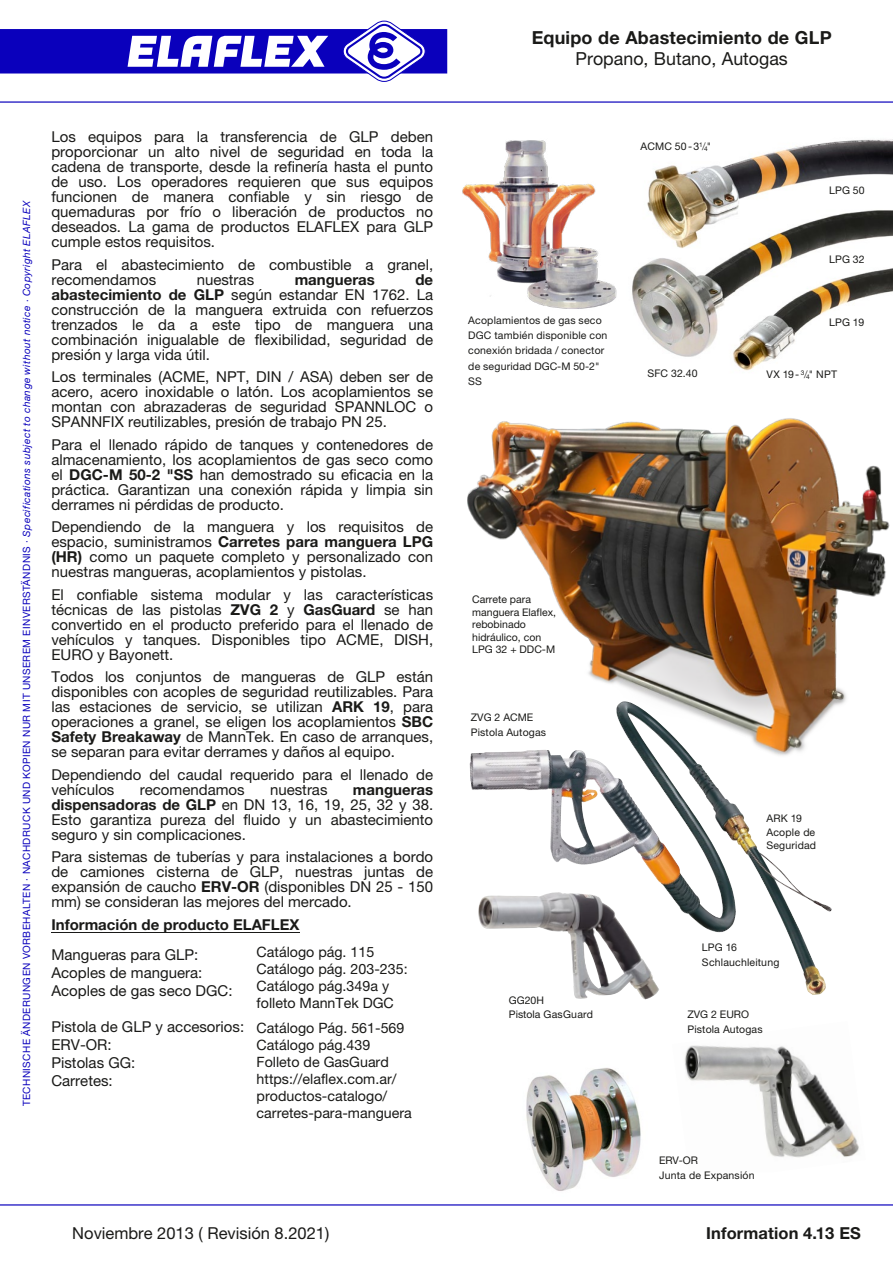
<style>
.page{position:relative;width:893px;height:1263px;background:#fff}
.page>*{position:absolute;margin:0;border:0;box-sizing:border-box;transform-origin:0 0}
.Headline_Vorderseite{font:700 18px/21px "Helvetica Neue LTW1 G";letter-spacing:.01em;color:#1a1a18;text-align:center}
.Fließtext_D{font:700 16.5px "Helvetica Neue LTW1 G";letter-spacing:.01em;color:#1a1a18}
.t1{font:15px/15px "Helvetica Neue LTW1 G";color:#1a1a18;text-align:justify}
.t2{font:700 15px "Helvetica Neue LTW1 G";color:#1a1a18}
.t3{font:14.25px/17.1px "Helvetica Neue LTW1 G";color:#1a1a18}
.Fließtext_D-2{font:10.5px/12.6px "Helvetica Neue LTW1 G";letter-spacing:.015em;color:#1a1a18}
.t4{font:10.05px "Helvetica Neue LTW1 G";letter-spacing:.04em;color:#0a00bc}
.s1{font-style:italic}
.s2{font-weight:700}
.s3{font-weight:400}
.s4{font-weight:300}
.s5{font-size:6.45px}
</style>
<div class="page">
<img style="left:632px;top:139px;width:261px;height:184px">
<img style="left:550px;top:798px;width:173px;height:120px">
<img style="left:462px;top:140px;width:155px;height:169px">
<img style="left:526px;top:1068px;width:115px;height:123px">
<img style="left:684px;top:1045px;width:175px;height:113px">
<img style="left:478px;top:892px;width:155px;height:107px">
<img style="left:467px;top:323px;width:423px;height:475px">
<hr style="left:0;top:1204px;width:893px;height:1px;background:#0a00bc">
<hr style="left:0;top:101px;width:893px;height:2px;background:#0a00bc">
<svg style="left:0;top:21px;width:447px;height:61px"></svg>
<hr style="left:51px;top:932px;width:248px;height:1px;background:#1a1a18">
<p class="t4" style="left:20px;top:1106px;width:908px;rotate:-90deg">TECHNISCHE ÄNDERUNGEN VORBEHALTEN · NACHDRUCK UND KOPIEN NUR MIT UNSEREM EINVERSTÄNDNIS · <span class="s1">Specifications subject to change without notice · Copyright ELAFLEX</span></p>
<p class="t1" style="left:51px;top:129px;width:383px">Los equipos para la transferencia de GLP deben proporcionar un alto nivel de seguridad en toda la cadena de transporte, desde la refinería hasta el punto de uso. Los operadores requieren que sus equipos funcionen de manera confiable y sin riesgo de quemaduras por frío o liberación de productos no deseados. La gama de productos ELAFLEX para GLP cumple estos requisitos.</p>
<p class="t1" style="left:51px;top:257px;width:383px">Para el abastecimiento de combustible a granel, recomendamos</p>
<p class="t1" style="left:51px;top:272px;width:383px;text-indent:364px"><span class="s2">de abastecimiento de GLP</span> según estandar EN 1762. La construcción de la manguera extruida con refuerzos trenzados le da a este tipo de manguera una combinación inigualable de flexibilidad, seguridad de presión y larga vida útil.</p>
<p class="t1" style="left:51px;top:369px;width:383px">Los terminales (ACME, NPT, DIN / ASA) deben ser de acero, acero inoxidable o latón. Los acoplamientos se montan con abrazaderas de seguridad SPANNLOC o SPANNFIX reutilizables, presión de trabajo PN 25.</p>
<p class="t1" style="left:51px;top:437px;width:383px">Para el llenado rápido de tanques y contenedores de almacenamiento, los acoplamientos de gas seco como el <span class="s2">DGC-M 50-2 "SS</span> han demostrado su eficacia en la práctica. Garantizan una conexión rápida y limpia sin derrames ni pérdidas de producto.</p>
<p class="t1" style="left:51px;top:519px;width:383px">Dependiendo de la manguera y los requisitos de espacio, suministramos <span class="s2">Carretes para manguera LPG (HR)</span> como un paquete completo y personalizado con nuestras mangueras, acoplamientos y pistolas.</p>
<p class="t1" style="left:51px;top:587px;width:383px">El confiable sistema modular y las características técnicas de las pistolas <span class="s2">ZVG 2</span> y <span class="s2">GasGuard</span> se han convertido en el producto preferido para el llenado de vehículos y tanques. Disponibles tipo ACME, DISH, EURO y Bayonett.</p>
<p class="t1" style="left:51px;top:669px;width:383px">Todos los conjuntos de mangueras de GLP están disponibles con acoples de seguridad reutilizables. Para las estaciones de servicio, se utilizan <span class="s2">ARK 19</span>, para operaciones a granel, se eligen los acoplamientos <span class="s2">SBC Safety Breakaway</span> de MannTek. En caso de arranques, se separan para evitar derrames y daños al equipo.</p>
<p class="t1" style="left:51px;top:767px;width:383px">Dependiendo del caudal requerido para el llenado de vehículos</p>
<p class="t1" style="left:197px;top:272px;width:59px">nuestras</p>
<p class="t2" style="left:295px;top:270px;width:82px">mangueras</p>
<p class="t1" style="left:140px;top:782px;width:106px">recomendamos</p>
<p class="t1" style="left:270px;top:782px;width:59px">nuestras</p>
<p class="t1" style="left:51px;top:782px;width:383px;text-indent:302px"><span class="s2">mangueras dispensadoras de GLP</span> en DN 13, 16, 19, 25, 32 y 38.<br>Esto garantiza pureza del fluido y un abastecimiento seguro y sin complicaciones.</p>
<p class="t1" style="left:51px;top:849px;width:383px">Para sistemas de tuberías y para instalaciones a bordo de camiones cisterna de GLP, nuestras juntas de expansión de caucho <span class="s2">ERV-OR</span> (disponibles DN 25 - 150 mm) se consideran las mejores del mercado.</p>
<p class="t2" style="left:51px;top:915px;width:250px">Información de producto ELAFLEX</p>
<p class="t1" style="left:51px;top:945px;width:183px;line-height:18px;text-align:left">Mangueras para GLP:<br>Acoples de manguera:<br>Acoples de gas seco DGC:</p>
<p class="t1" style="left:51px;top:1017px;width:194px;line-height:18px;text-align:left">Pistola de GLP y accesorios:<br>ERV-OR:<br>Pistolas GG:<br>Carretes:</p>
<p class="t3" style="left:257px;top:943px;width:152px">Catálogo pág. 115<br>Catálogo pág. 203-235:<br>Catálogo pág.349a y folleto MannTek DGC</p>
<p class="t3" style="left:257px;top:1019px;width:157px">Catálogo Pág. 561-569<br>Catálogo pág.439<br>Folleto de GasGuard https://elaflex.com.ar/ productos-catalogo/ carretes-para-manguera</p>
<p class="Headline_Vorderseite" style="left:532px;top:27px;width:301px">Equipo de Abastecimiento de GLP<br><span class="s3">Propano, Butano, Autogas</span></p>
<p class="Fließtext_D-2" style="left:641px;top:140px;width:72px">ACMC 50-3<sup>1</sup><span class="s4">/</span><span class="s5">4</span>"</p>
<p class="Fließtext_D-2" style="left:468px;top:313px;width:141px;line-height:15.1px">Acoplamientos de gas seco<br>DGC también disponible con conexión bridada / conector de seguridad DGC-M 50-2"<br>SS</p>
<p class="Fließtext_D-2" style="left:648px;top:367px;width:51px">SFC 32.40</p>
<p class="Fließtext_D-2" style="left:829px;top:184px;width:37px">LPG 50</p>
<p class="Fließtext_D-2" style="left:829px;top:253px;width:37px">LPG 32</p>
<p class="Fließtext_D-2" style="left:829px;top:316px;width:37px">LPG 19</p>
<p class="Fließtext_D-2" style="left:766px;top:368px;width:72px">VX 19- <sup>3</sup><span class="s4">/</span><span class="s5">4</span>" NPT</p>
<p class="Fließtext_D-2" style="left:472px;top:593px;width:85px">Carrete para manguera Elaflex, rebobinado hidráulico, con<br>LPG 32 + DDC-M</p>
<p class="Fließtext_D-2" style="left:471px;top:709px;width:77px;line-height:15px">ZVG 2 ACME<br>Pistola Autogas</p>
<p class="Fließtext_D-2" style="left:509px;top:993px;width:86px;line-height:14.1px">GG20H<br>Pistola GasGuard</p>
<p class="Fließtext_D-2" style="left:766px;top:812px;width:37px">ARK 19</p>
<p class="Fließtext_D-2" style="left:766px;top:826px;width:51px">Acople de<br>Seguridad</p>
<p class="Fließtext_D-2" style="left:702px;top:940px;width:79px;line-height:15px">LPG 16<br>Schlauchleitung</p>
<p class="Fließtext_D-2" style="left:687px;top:1007px;width:77px;line-height:15px">ZVG 2 EURO<br>Pistola Autogas</p>
<p class="Fließtext_D-2" style="left:659px;top:1153px;width:97px;line-height:15px">ERV-OR<br>Junta de Expansión</p>
<p class="Fließtext_D" style="left:706px;top:1223px;width:156px">Information 4.13 ES</p>
</div>
